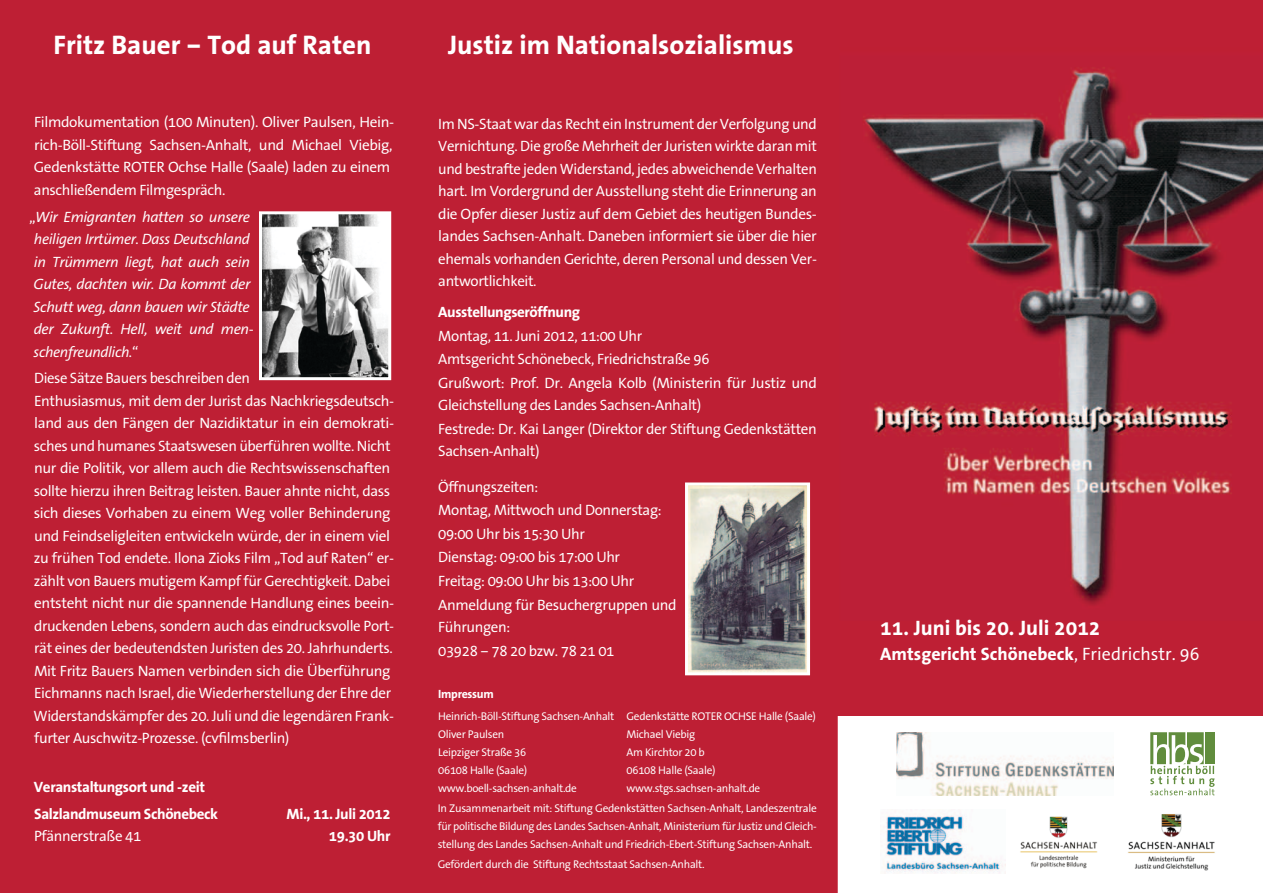
<style>
.page{position:relative;width:1263px;height:893px;background:#fff}
.page>*{position:absolute;margin:0;border:0;box-sizing:border-box;transform-origin:0 0}
.t1{font:700 27px "The Sans Office";color:#fff}
.t2{font:700 21px "The Sans Office";color:#fff}
.t3{font:700 18px "The Sans Office";color:#fff}
.t4{font:15px/22.5px "The Sans Office";letter-spacing:-.025em;color:#fff}
.t5{font:italic 15px/22.5px "The Sans Office";letter-spacing:-.025em;color:#fff}
.t6{font:700 15px/26.5px "The Sans Office";letter-spacing:-.025em;color:#fff}
.t7{font:700 12px "The Sans Office";letter-spacing:-.025em;color:#fff}
.t8{font:11.25px/18px "The Sans Office";letter-spacing:-.025em;color:#fff}
.s1{font-style:normal}
.s2{font-weight:700}
.s3{font-weight:400}
</style>
<div class="page">
<img style="left:413px;top:0;width:850px;height:893px">
<div style="left:0;top:0;width:413px;height:893px;background:#be1f34"></div>
<img style="left:263px;top:215px;width:124px;height:161px">
<div style="left:259px;top:211px;width:132px;height:169px;border:3px solid #fff"></div>
<img style="left:689px;top:486px;width:117px;height:185px">
<div style="left:685px;top:482px;width:125px;height:193px;border:3px solid #fff"></div>
<svg style="left:838px;top:716px;width:425px;height:177px"></svg>
<svg style="left:1150px;top:732px;width:64px;height:63px"></svg>
<img style="left:880px;top:810px;width:125px;height:64px">
<img style="left:1011px;top:810px;width:95px;height:63px">
<img style="left:1114px;top:810px;width:115px;height:64px">
<img style="left:897px;top:733px;width:217px;height:62px">
<h1 class="t1" style="left:54px;top:31px;width:319px">Fritz Bauer – Tod auf Raten</h1>
<p class="t4" style="left:34px;top:112px;width:362px">Filmdokumentation (100 Minuten). Oliver Paulsen, Hein&shy;rich-Böll-Stiftung Sachsen-Anhalt, und Michael Viebig, Gedenkstätte ROTER Ochse Halle (Saale) laden zu einem anschließendem Filmgespräch.</p>
<p class="t5" style="left:29px;top:206px;width:226px"><span class="s1">„</span>Wir Emigranten hatten so unsere heiligen Irrtümer. Dass Deutschland in Trümmern liegt, hat auch sein<br>Gutes, dachten wir. Da kommt der<br>Schutt weg, dann bauen wir Städte der Zukunft. Hell, weit und men&shy;schenfreundlich.<span class="s1">“</span></p>
<p class="t4" style="left:34px;top:368px;width:217px">Diese Sätze Bauers beschreiben den</p>
<p class="t4" style="left:34px;top:390px;width:362px">Enthusiasmus, mit dem der Jurist das Nachkriegsdeutsch&shy;land aus den Fängen der Nazidiktatur in ein demokrati&shy;sches und humanes Staatswesen überführen wollte. Nicht nur die Politik, vor allem auch die Rechtswissenschaften sollte hierzu ihren Beitrag leisten. Bauer ahnte nicht, dass sich dieses Vorhaben zu einem Weg voller Behinderung und Feindseligleiten entwickeln würde, der in einem viel zu frühen Tod endete. Ilona Zioks Film „Tod auf Raten“ er&shy;zählt von Bauers mutigem Kampf für Gerechtigkeit. Dabei entsteht nicht nur die spannende Handlung eines beein&shy;druckenden Lebens, sondern auch das eindrucksvolle Port&shy;rät eines der bedeutendsten Juristen des 20. Jahrhunderts.<br>Mit Fritz Bauers Namen verbinden sich die Überführung Eichmanns nach Israel, die Wiederherstellung der Ehre der Widerstandskämpfer des 20. Juli und die legendären Frank&shy;furter Auschwitz-Prozesse. (cvfilmsberlin)</p>
<p class="t6" style="left:34px;top:774px;width:186px">Veranstaltungsort und -zeit<br>Salzlandmuseum Schönebeck</p>
<p class="t6" style="left:287px;top:801px;width:106px">Mi., 11. Juli 2012</p>
<p class="t4" style="left:34px;top:825px;width:109px">Pfännerstraße 41</p>
<p class="t6" style="left:329px;top:823px;width:63px">19.30 Uhr</p>
<h1 class="t1" style="left:448px;top:31px;width:347px">Justiz im Nationalsozialismus</h1>
<p class="t4" style="left:438px;top:113px;width:380px;text-align:justify">Im NS-Staat war das Recht ein Instrument der Verfolgung und Vernichtung. Die große Mehrheit der Juristen wirkte daran mit und bestrafte jeden Widerstand, jedes abweichende Verhalten hart. Im Vordergrund der Ausstellung steht die Erinnerung an die Opfer dieser Justiz auf dem Gebiet des heutigen Bundes&shy;landes Sachsen-Anhalt. Daneben informiert sie über die hier ehemals vorhanden Gerichte, deren Personal und dessen Ver&shy;antwortlichkeit.</p>
<p class="t4" style="left:438px;top:301px;width:380px;line-height:23.2px"><span class="s2">Ausstellungseröffnung<br></span>Montag, 11. Juni 2012, 11:00 Uhr<br>Amtsgericht Schönebeck, Friedrichstraße 96<br>Grußwort: Prof. Dr. Angela Kolb (Ministerin für Justiz und Gleichstellung des Landes Sachsen-Anhalt)<br>Festrede: Dr. Kai Langer (Direktor der Stiftung Gedenkstätten Sachsen-Anhalt)</p>
<p class="t4" style="left:438px;top:476px;width:240px;line-height:23.4px">Öffnungszeiten:<br>Montag, Mittwoch und Donnerstag:<br>09:00 Uhr bis 15:30 Uhr<br>Dienstag: 09:00 bis 17:00 Uhr<br>Freitag: 09:00 Uhr bis 13:00 Uhr<br>Anmeldung für Besuchergruppen und<br>Führungen:<br>03928 – 78 20 bzw. 78 21 01</p>
<p class="t7" style="left:438px;top:687px;width:57px">Impressum</p>
<p class="t8" style="left:438px;top:707px;width:379px">Heinrich-Böll-Stiftung Sachsen-Anhalt Gedenkstätte ROTER OCHSE Halle (Saale)<br>Oliver Paulsen</p>
<p class="t8" style="left:626px;top:725px;width:70px">Michael Viebig</p>
<p class="t8" style="left:438px;top:743px;width:90px">Leipziger Straße 36</p>
<p class="t8" style="left:626px;top:743px;width:80px">Am Kirchtor 20 b</p>
<p class="t8" style="left:438px;top:761px;width:91px">06108 Halle (Saale)</p>
<p class="t8" style="left:626px;top:761px;width:91px">06108 Halle (Saale)</p>
<p class="t8" style="left:438px;top:779px;width:140px">www.boell-sachsen-anhalt.de</p>
<p class="t8" style="left:438px;top:778px;width:381px;line-height:20.9px;text-indent:189px">www.stgs.sachsen-anhalt.de<br>In Zusammenarbeit mit: Stiftung Gedenkstätten Sachsen-Anhalt, Landeszentrale</p>
<p class="t8" style="left:438px;top:818px;width:381px">für politische Bildung des Landes Sachsen-Anhalt, Ministerium für Justiz und Gleich&shy;stellung des Landes Sachsen-Anhalt und Friedrich-Ebert-Stiftung Sachsen-Anhalt.</p>
<p class="t8" style="left:438px;top:855px;width:268px">Gefördert durch die Stiftung Rechtsstaat Sachsen-Anhalt.</p>
<p class="t2" style="left:880px;top:617px;width:222px">11. Juni bis 20. Juli 2012</p>
<p class="t3" style="left:880px;top:644px;width:321px">Amtsgericht Schönebeck<span class="s3">, Friedrichstr. 96</span></p>
</div>
